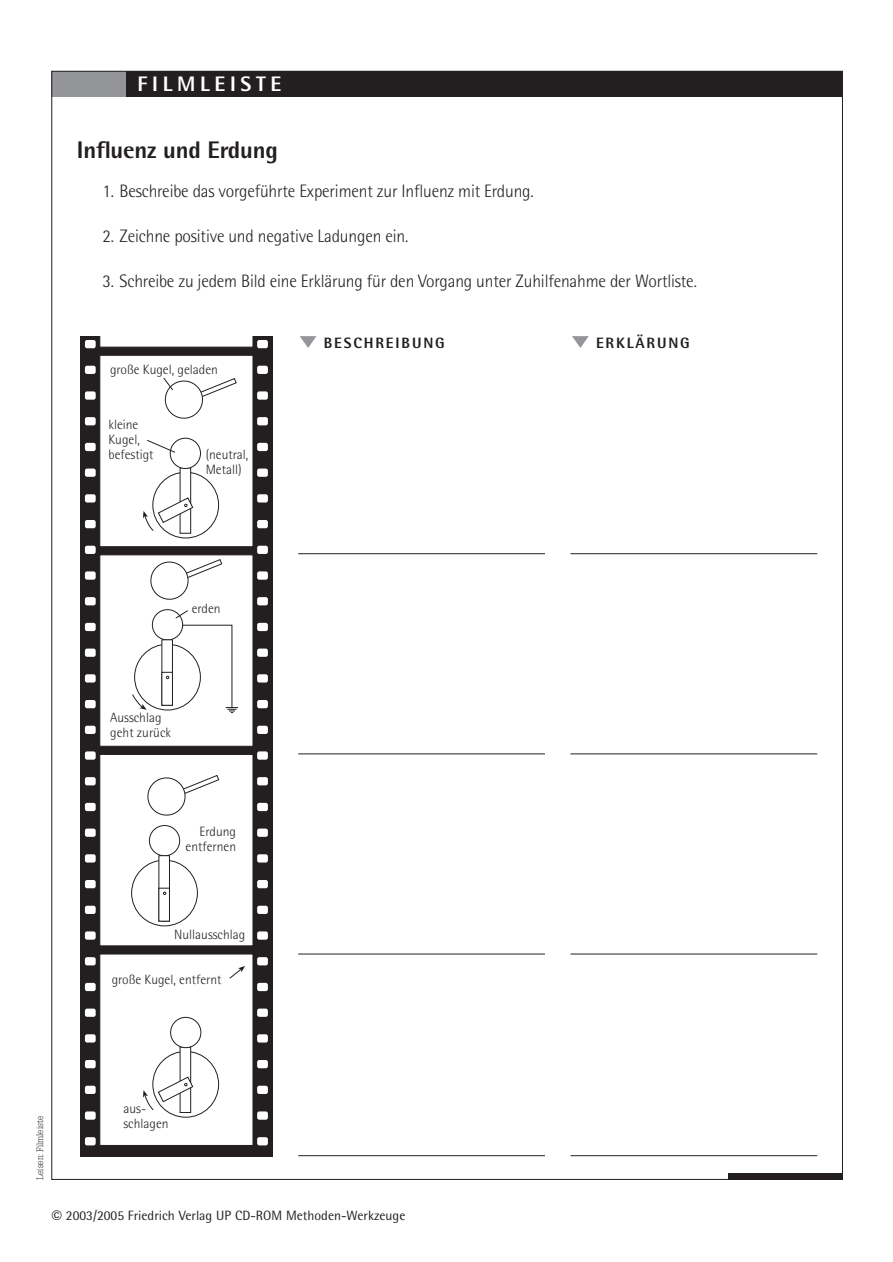
<style>
.page{position:relative;width:893px;height:1262px;background:#fff}
.page>*{position:absolute;margin:0;border:0;box-sizing:border-box;transform-origin:0 0}
.t1{font:800 24px "Rotis Semi Sans";letter-spacing:-.01em;color:#231f20}
.t2{font:800 21px "Rotis Semi Sans";letter-spacing:.22em;color:#fff}
.t3{font:300 18px "Rotis Semi Sans";letter-spacing:-.01em;color:#231f20}
.t4{font:800 15px "Rotis Semi Sans";letter-spacing:.12em;color:#231f20}
.t5{font:300 13.5px/15px "Rotis Semi Sans";color:#231f20}
.t6{font:13.5px "Rotis Semi Sans";color:#231f20}
.t7{font:300 9px "Glypha";color:#231f20;scale:.95 1}
</style>
<div class="page">
<div style="left:106px;top:71px;width:736px;height:25px;background:#231f20"></div>
<div style="left:51px;top:71px;width:75px;height:25px;background:#939598"></div>
<div style="left:728px;top:1173px;width:114px;height:6px;background:#231f20"></div>
<div style="left:80px;top:333px;width:192px;height:823px;background:#231f20"></div>
<div style="left:99px;top:355px;width:154px;height:192px;background:#fff;border:1px solid #231f20"></div>
<div style="left:99px;top:554px;width:154px;height:192px;background:#fff;border:1px solid #231f20"></div>
<div style="left:99px;top:754px;width:154px;height:192px;background:#fff;border:1px solid #231f20"></div>
<div style="left:99px;top:953px;width:154px;height:192px;background:#fff;border:1px solid #231f20"></div>
<div style="left:99px;top:331px;width:154px;height:16px;background:#fff"></div>
<div style="left:78px;top:325px;width:197px;height:10px;background:#fff"></div>
<div style="left:257px;top:1137px;width:11px;height:8px;background:#fff;border-radius:2px"></div>
<div style="left:257px;top:1111px;width:11px;height:8px;background:#fff;border-radius:2px"></div>
<div style="left:257px;top:1085px;width:11px;height:9px;background:#fff;border-radius:2px"></div>
<div style="left:257px;top:1060px;width:11px;height:8px;background:#fff;border-radius:2px"></div>
<div style="left:257px;top:1034px;width:11px;height:8px;background:#fff;border-radius:2px"></div>
<div style="left:257px;top:1008px;width:11px;height:8px;background:#fff;border-radius:2px"></div>
<div style="left:257px;top:982px;width:11px;height:9px;background:#fff;border-radius:2px"></div>
<div style="left:257px;top:957px;width:11px;height:8px;background:#fff;border-radius:2px"></div>
<div style="left:257px;top:931px;width:11px;height:8px;background:#fff;border-radius:2px"></div>
<div style="left:257px;top:905px;width:11px;height:9px;background:#fff;border-radius:2px"></div>
<div style="left:257px;top:880px;width:11px;height:8px;background:#fff;border-radius:2px"></div>
<div style="left:257px;top:854px;width:11px;height:8px;background:#fff;border-radius:2px"></div>
<div style="left:257px;top:828px;width:11px;height:9px;background:#fff;border-radius:2px"></div>
<div style="left:257px;top:803px;width:11px;height:8px;background:#fff;border-radius:2px"></div>
<div style="left:257px;top:777px;width:11px;height:8px;background:#fff;border-radius:2px"></div>
<div style="left:257px;top:751px;width:11px;height:8px;background:#fff;border-radius:2px"></div>
<div style="left:257px;top:725px;width:11px;height:9px;background:#fff;border-radius:2px"></div>
<div style="left:257px;top:700px;width:11px;height:8px;background:#fff;border-radius:2px"></div>
<div style="left:257px;top:674px;width:11px;height:8px;background:#fff;border-radius:2px"></div>
<div style="left:257px;top:648px;width:11px;height:9px;background:#fff;border-radius:2px"></div>
<div style="left:257px;top:623px;width:11px;height:8px;background:#fff;border-radius:2px"></div>
<div style="left:257px;top:597px;width:11px;height:8px;background:#fff;border-radius:2px"></div>
<div style="left:257px;top:571px;width:11px;height:8px;background:#fff;border-radius:2px"></div>
<div style="left:257px;top:546px;width:11px;height:8px;background:#fff;border-radius:2px"></div>
<div style="left:257px;top:520px;width:11px;height:8px;background:#fff;border-radius:2px"></div>
<div style="left:257px;top:494px;width:11px;height:8px;background:#fff;border-radius:2px"></div>
<div style="left:257px;top:468px;width:11px;height:9px;background:#fff;border-radius:2px"></div>
<div style="left:257px;top:443px;width:11px;height:8px;background:#fff;border-radius:2px"></div>
<div style="left:257px;top:417px;width:11px;height:8px;background:#fff;border-radius:2px"></div>
<div style="left:257px;top:391px;width:11px;height:9px;background:#fff;border-radius:2px"></div>
<div style="left:257px;top:366px;width:11px;height:8px;background:#fff;border-radius:2px"></div>
<div style="left:257px;top:340px;width:11px;height:8px;background:#fff;border-radius:2px"></div>
<div style="left:85px;top:1137px;width:11px;height:8px;background:#fff;border-radius:2px"></div>
<div style="left:85px;top:1111px;width:11px;height:8px;background:#fff;border-radius:2px"></div>
<div style="left:85px;top:1085px;width:11px;height:9px;background:#fff;border-radius:2px"></div>
<div style="left:85px;top:1060px;width:11px;height:8px;background:#fff;border-radius:2px"></div>
<div style="left:85px;top:1034px;width:11px;height:8px;background:#fff;border-radius:2px"></div>
<div style="left:85px;top:1008px;width:11px;height:8px;background:#fff;border-radius:2px"></div>
<div style="left:85px;top:982px;width:11px;height:9px;background:#fff;border-radius:2px"></div>
<div style="left:85px;top:957px;width:11px;height:8px;background:#fff;border-radius:2px"></div>
<div style="left:85px;top:931px;width:11px;height:8px;background:#fff;border-radius:2px"></div>
<div style="left:85px;top:905px;width:11px;height:9px;background:#fff;border-radius:2px"></div>
<div style="left:85px;top:880px;width:11px;height:8px;background:#fff;border-radius:2px"></div>
<div style="left:85px;top:854px;width:11px;height:8px;background:#fff;border-radius:2px"></div>
<div style="left:85px;top:828px;width:11px;height:9px;background:#fff;border-radius:2px"></div>
<div style="left:85px;top:803px;width:11px;height:8px;background:#fff;border-radius:2px"></div>
<div style="left:85px;top:777px;width:11px;height:8px;background:#fff;border-radius:2px"></div>
<div style="left:85px;top:751px;width:11px;height:8px;background:#fff;border-radius:2px"></div>
<div style="left:85px;top:725px;width:11px;height:9px;background:#fff;border-radius:2px"></div>
<div style="left:85px;top:700px;width:11px;height:8px;background:#fff;border-radius:2px"></div>
<div style="left:85px;top:674px;width:11px;height:8px;background:#fff;border-radius:2px"></div>
<div style="left:85px;top:648px;width:11px;height:9px;background:#fff;border-radius:2px"></div>
<div style="left:85px;top:623px;width:11px;height:8px;background:#fff;border-radius:2px"></div>
<div style="left:85px;top:597px;width:11px;height:8px;background:#fff;border-radius:2px"></div>
<div style="left:85px;top:571px;width:11px;height:8px;background:#fff;border-radius:2px"></div>
<div style="left:85px;top:546px;width:11px;height:8px;background:#fff;border-radius:2px"></div>
<div style="left:85px;top:520px;width:11px;height:8px;background:#fff;border-radius:2px"></div>
<div style="left:85px;top:494px;width:11px;height:8px;background:#fff;border-radius:2px"></div>
<div style="left:85px;top:468px;width:11px;height:9px;background:#fff;border-radius:2px"></div>
<div style="left:85px;top:443px;width:11px;height:8px;background:#fff;border-radius:2px"></div>
<div style="left:85px;top:417px;width:11px;height:8px;background:#fff;border-radius:2px"></div>
<div style="left:85px;top:391px;width:11px;height:9px;background:#fff;border-radius:2px"></div>
<div style="left:85px;top:366px;width:11px;height:8px;background:#fff;border-radius:2px"></div>
<div style="left:85px;top:340px;width:11px;height:8px;background:#fff;border-radius:2px"></div>
<div style="left:180px;top:1046px;width:11px;height:66px;background:#fff;border:1px solid #231f20"></div>
<div style="left:170px;top:1017px;width:31px;height:31px;background:#fff;border:1px solid #231f20;border-radius:50%"></div>
<svg style="left:143px;top:1076px;width:51px;height:34px"></svg>
<svg style="left:132px;top:651px;width:14px;height:59px"></svg>
<svg style="left:146px;top:377px;width:96px;height:602px"></svg>
<svg style="left:238px;top:966px;width:7px;height:6px"></svg>
<svg style="left:300px;top:336px;width:16px;height:12px"></svg>
<svg style="left:572px;top:336px;width:16px;height:12px"></svg>
<hr style="left:298px;top:553px;width:247px;height:1px;background:#231f20">
<hr style="left:298px;top:753px;width:247px;height:1px;background:#231f20">
<hr style="left:298px;top:953px;width:247px;height:1px;background:#231f20">
<hr style="left:298px;top:1155px;width:247px;height:1px;background:#231f20">
<hr style="left:570px;top:553px;width:247px;height:1px;background:#231f20">
<hr style="left:570px;top:753px;width:247px;height:1px;background:#231f20">
<hr style="left:570px;top:953px;width:247px;height:1px;background:#231f20">
<hr style="left:570px;top:1155px;width:247px;height:1px;background:#231f20">
<p class="t2" style="left:137px;top:76px;width:145px">FILMLEISTE</p>
<h1 class="t1" style="left:77px;top:142px;width:202px">Influenz und Erdung</h1>
<p class="t3" style="left:102px;top:184px;width:433px">1. Beschreibe das vorgeführte Experiment zur Influenz mit Erdung.</p>
<p class="t3" style="left:102px;top:229px;width:307px">2. Zeichne positive und negative Ladungen ein.</p>
<p class="t3" style="left:102px;top:274px;width:596px">3. Schreibe zu jedem Bild eine Erklärung für den Vorgang unter Zuhilfenahme der Wortliste.</p>
<p class="t5" style="left:110px;top:363px;width:109px">große Kugel, geladen</p>
<p class="t5" style="left:108px;top:418px;width:47px">kleine<br>Kugel, befestigt</p>
<p class="t5" style="left:206px;top:448px;width:44px">(neutral,<br>Metall)</p>
<p class="t4" style="left:324px;top:337px;width:122px">BESCHREIBUNG</p>
<p class="t4" style="left:596px;top:337px;width:95px">ERKLÄRUNG</p>
<p class="t5" style="left:192px;top:602px;width:30px">erden</p>
<p class="t5" style="left:110px;top:711px;width:62px">Ausschlag geht zurück</p>
<p class="t5" style="left:185px;top:825px;width:52px;text-align:right">Erdung entfernen</p>
<p class="t5" style="left:174px;top:928px;width:73px">Nullausschlag</p>
<p class="t5" style="left:112px;top:973px;width:111px">große Kugel, entfernt</p>
<p class="t7" style="left:37px;top:1179px;width:68px;rotate:-90deg">Leisen: Filmleiste</p>
<p class="t5" style="left:123px;top:1102px;width:47px">aus&shy;schlagen</p>
<p class="t6" style="left:66px;top:1210px;width:341px">2003/2005 Friedrich Verlag UP CD-ROM Methoden-Werkzeuge</p>
</div>
